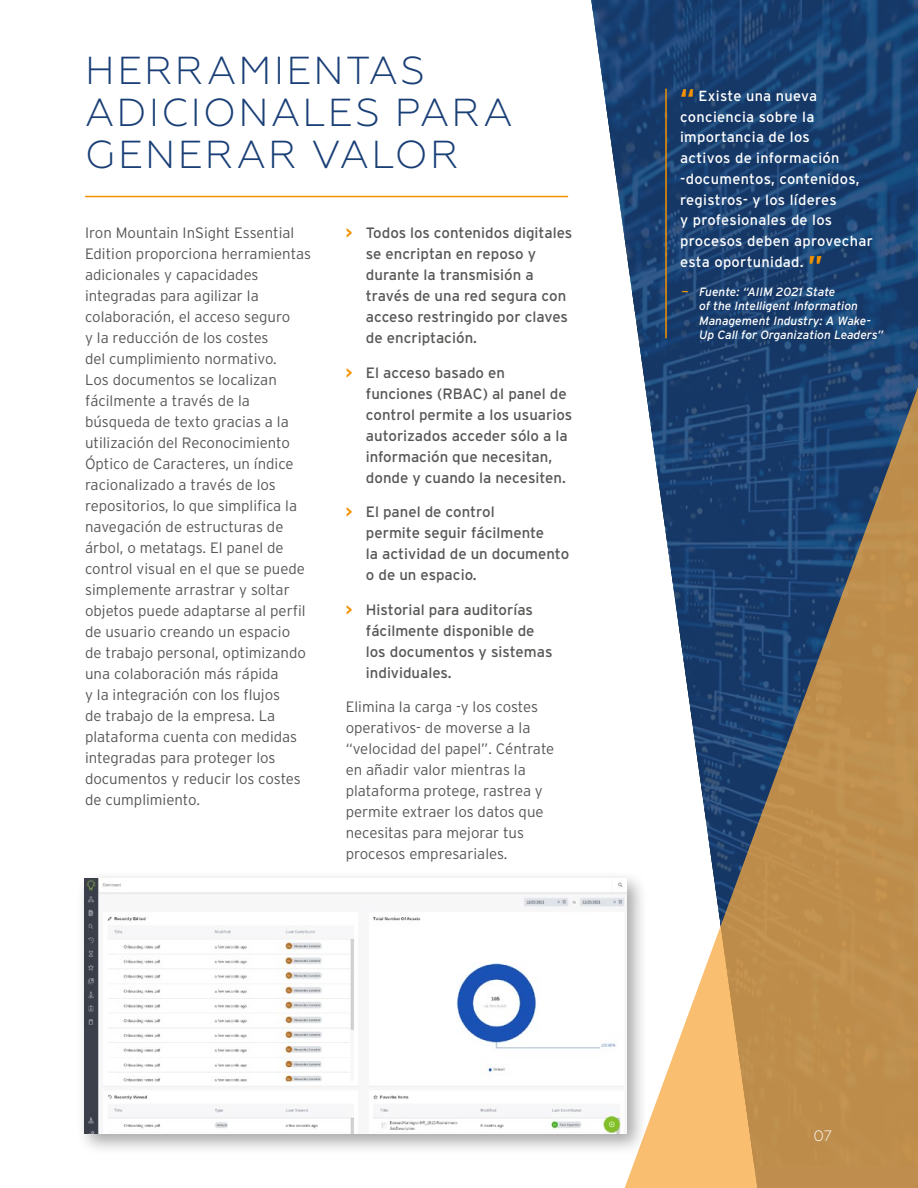
<style>
.page{position:relative;width:918px;height:1188px;background:#fff}
.page>*{position:absolute;margin:0;border:0;box-sizing:border-box;transform-origin:0 0}
.t1{font:300 39px/42px "Geometria";letter-spacing:.06em;color:#193f76}
.t2{font:300 15px/21px "Interstate";color:#575756}
.t3{font:15px/21px "Interstate";color:#575756}
.t4{font:300 15px "Geometria";color:#fff}
.t5{font:14.7px/20.9px "Interstate";color:#fff}
.t6{font:italic 12px/14.4px "Interstate";color:#fff}
.s1{font-weight:700;color:#f39200}
.s2{font-weight:700;font-size:27px;color:#f39200}
.s3{color:#f39200}
</style>
<div class="page">
<svg style="left:591px;top:0;width:327px;height:352px;background:#2b4f7c"></svg>
<svg style="left:624px;top:352px;width:294px;height:836px"></svg>
<hr style="left:85px;top:196px;width:483px;height:1px;background:#f39200">
<div style="left:76px;top:870px;width:572px;height:286px;background:#000;opacity:.35"></div>
<img style="left:84px;top:878px;width:543px;height:256px">
<hr style="left:665px;top:89px;width:2px;height:249px;background:#f39200">
<h1 class="t1" style="left:85px;top:50px;width:429px">HERRAMIENTAS<br>ADICIONALES PARA<br>GENERAR VALOR</h1>
<p class="t2" style="left:85px;top:222px;width:228px">Iron Mountain InSight Essential<br>Edition proporciona herramientas adicionales y capacidades integradas para agilizar la colaboración, el acceso seguro<br>y la reducción de los costes<br>del cumplimiento normativo.<br>Los documentos se localizan fácilmente a través de la búsqueda de texto gracias a la utilización del Reconocimiento<br>Óptico de Caracteres, un índice racionalizado a través de los repositorios, lo que simplifica la navegación de estructuras de árbol, o metatags. El panel de control visual en el que se puede simplemente arrastrar y soltar objetos puede adaptarse al perfil de usuario creando un espacio<br>de trabajo personal, optimizando una colaboración más rápida<br>y la integración con los flujos<br>de trabajo de la empresa. La plataforma cuenta con medidas integradas para proteger los documentos y reducir los costes de cumplimiento.</p>
<p class="t3" style="left:366px;top:222px;width:208px;text-indent:-20px"><span class="s1">&gt;</span> Todos los contenidos digitales se encriptan en reposo y durante la transmisión a través de una red segura con acceso restringido por claves de encriptación.</p>
<p class="t3" style="left:366px;top:362px;width:208px;text-indent:-20px"><span class="s1">&gt;</span> El acceso basado en funciones (RBAC) al panel de control permite a los usuarios autorizados acceder sólo a la información que necesitan, donde y cuando la necesiten.</p>
<p class="t3" style="left:366px;top:501px;width:205px;text-indent:-20px"><span class="s1">&gt;</span> El panel de control<br>permite seguir fácilmente<br>la actividad de un documento o de un espacio.</p>
<p class="t3" style="left:366px;top:599px;width:188px;text-indent:-20px"><span class="s1">&gt;</span> Historial para auditorías fácilmente disponible de los documentos y sistemas individuales.</p>
<p class="t2" style="left:346px;top:696px;width:210px">Elimina la carga -y los costes operativos- de moverse a la “velocidad del papel”. Céntrate en añadir valor mientras la plataforma protege, rastrea y permite extraer los datos que necesitas para mejorar tus procesos empresariales.</p>
<p class="t5" style="left:680px;top:85px;width:194px"><span class="s2">“</span> Existe una nueva conciencia sobre la importancia de los<br>activos de información -documentos, contenidos, registros- y los líderes<br>y profesionales de los procesos deben aprovechar esta oportunidad. <span class="s2">”</span></p>
<p class="t6" style="left:699px;top:285px;width:186px;text-indent:-18px"><span class="s3">—</span> Fuente: “AIIM 2021 State<br>of the Intelligent Information<br>Management Industry: A Wake-<br>Up Call for Organization Leaders”</p>
<p class="t4" style="left:813px;top:1127px;width:20px">07</p>
</div>
